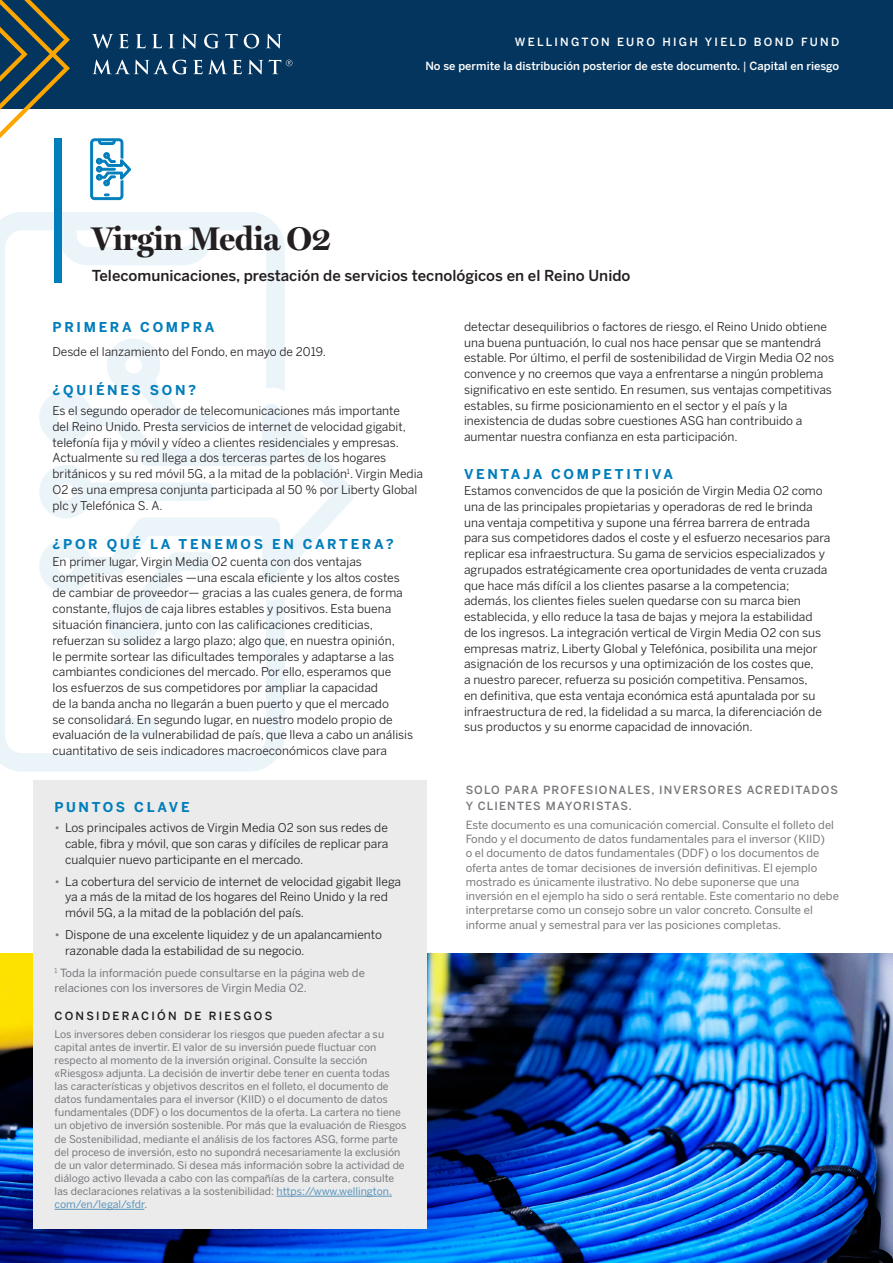
<style>
.page{position:relative;width:893px;height:1263px;background:#fff}
.page>*{position:absolute;margin:0;border:0;box-sizing:border-box;transform-origin:0 0}
.Headline_1_-_Black{font:700 33px "Miller Display";color:#231f20}
.Body_Copy_Large_-_Black{font:500 15px "Benton Sans";color:#231f20}
.Body_Copy_-_Black{font:700 13.5px "Benton Sans";letter-spacing:.2em;color:#007dbb}
.Subhead_1_-_Blue{font:700 13.5px "Benton Sans";letter-spacing:.2em;color:#007dbb}
.Body_Copy_-_Black-2{font:12px/15.8px "Benton Sans";color:#231f20}
.Legal_-_Gray{font:11.25px/14.2px "Benton Sans";color:#76787b}
.Body_Copy_-_White{font:500 11.25px "Benton Sans";color:#fff}
.Legal_-_Gray-2{font:500 11.25px/16.5px "Benton Sans";letter-spacing:.1em;color:#76787b}
.Subhead_2_-_White{font:500 11.25px "Benton Sans";letter-spacing:.2em;color:#fff}
.Subhead_2_-_Black{font:500 11.25px "Benton Sans";letter-spacing:.2em;color:#231f20}
.Legal_-_Gray-3{font:10.5px/13px "Benton Sans";color:#76787b}
.s1{font-weight:400}
.s2{color:#837774}
.s3{color:#5994bb}
</style>
<div class="page">
<svg style="left:91px;top:139px;width:40px;height:61px"></svg>
<svg style="left:0;top:212px;width:284px;height:559px"></svg>
<svg style="left:107px;top:339px;width:108px;height:49px"></svg>
<svg style="left:36px;top:388px;width:318px;height:208px"></svg>
<svg style="left:104px;top:552px;width:111px;height:96px"></svg>
<div style="left:0;top:0;width:893px;height:108px;background:#03355e"></div>
<svg style="left:92px;top:34px;width:190px;height:14px"></svg>
<svg style="left:93px;top:60px;width:199px;height:14px"></svg>
<svg style="left:0;top:0;width:70px;height:138px"></svg>
<img style="left:0;top:953px;width:893px;height:310px">
<div style="left:54px;top:139px;width:8px;height:144px;background:#007dbb"></div>
<div style="left:34px;top:780px;width:393px;height:449px;background:#ebebec"></div>
<hr style="left:276px;top:1196px;width:116px;height:1px;background:#5994bb">
<hr style="left:55px;top:1209px;width:89px;height:1px;background:#5994bb">
<p class="Subhead_2_-_White" style="left:515px;top:34px;width:326px">WELLINGTON EURO HIGH YIELD BOND FUND</p>
<p class="Body_Copy_-_White" style="left:425px;top:58px;width:415px">No se permite la distribución posterior de este documento. <span class="s1">|</span> Capital en riesgo</p>
<p class="Headline_1_-_Black" style="left:92px;top:211px;width:240px">Virgin Media O2</p>
<p class="Body_Copy_Large_-_Black" style="left:92px;top:265px;width:540px">Telecomunicaciones, prestación de servicios tecnológicos en el Reino Unido</p>
<p class="Subhead_1_-_Blue" style="left:53px;top:317px;width:163px">PRIMERA COMPRA</p>
<p class="Body_Copy_-_Black-2" style="left:53px;top:343px;width:275px">Desde el lanzamiento del Fondo, en mayo de 2019.</p>
<p class="Subhead_1_-_Blue" style="left:53px;top:380px;width:145px">¿QUIÉNES SON?</p>
<p class="Body_Copy_-_Black-2" style="left:53px;top:402px;width:372px">Es el segundo operador de telecomunicaciones más importante<br>del Reino Unido. Presta servicios de internet de velocidad gigabit, telefonía fija y móvil y vídeo a clientes residenciales y empresas.<br>Actualmente su red llega a dos terceras partes de los hogares británicos y su red móvil 5G, a la mitad de la población<sup>1</sup>. Virgin Media O2 es una empresa conjunta participada al 50 % por Liberty Global plc y Telefónica S. A.</p>
<p class="Body_Copy_-_Black" style="left:53px;top:534px;width:343px">¿POR QUÉ LA TENEMOS EN CARTERA?</p>
<p class="Body_Copy_-_Black-2" style="left:53px;top:553px;width:362px">En primer lugar, Virgin Media O2 cuenta con dos ventajas competitivas esenciales —una escala eficiente y los altos costes de cambiar de proveedor— gracias a las cuales genera, de forma constante, flujos de caja libres estables y positivos. Esta buena situación financiera, junto con las calificaciones crediticias, refuerzan su solidez a largo plazo; algo que, en nuestra opinión,<br>le permite sortear las dificultades temporales y adaptarse a las cambiantes condiciones del mercado. Por ello, esperamos que<br>los esfuerzos de sus competidores por ampliar la capacidad<br>de la banda ancha no llegarán a buen puerto y que el mercado<br>se consolidará. En segundo lugar, en nuestro modelo propio de evaluación de la vulnerabilidad de país, que lleva a cabo un análisis cuantitativo de seis indicadores macroeconómicos clave para</p>
<p class="Subhead_1_-_Blue" style="left:55px;top:797px;width:137px">PUNTOS CLAVE</p>
<p class="Body_Copy_-_Black-2" style="left:65px;top:819px;width:325px;text-align:justify;text-indent:-10px"><span class="s2">•</span> Los principales activos de Virgin Media O2 son sus redes de cable, fibra y móvil, que son caras y difíciles de replicar para cualquier nuevo participante en el mercado.</p>
<p class="Body_Copy_-_Black-2" style="left:65px;top:873px;width:337px;text-indent:-10px"><span class="s2">•</span> La cobertura del servicio de internet de velocidad gigabit llega ya a más de la mitad de los hogares del Reino Unido y la red móvil 5G, a la mitad de la población del país.</p>
<p class="Body_Copy_-_Black-2" style="left:65px;top:926px;width:319px;text-indent:-10px"><span class="s2">•</span> Dispone de una excelente liquidez y de un apalancamiento razonable dada la estabilidad de su negocio.</p>
<p class="Legal_-_Gray" style="left:55px;top:965px;width:312px;line-height:15px"><sup>1</sup> Toda la información puede consultarse en la página web de relaciones con los inversores de Virgin Media O2.</p>
<p class="Subhead_2_-_Black" style="left:55px;top:1008px;width:219px">CONSIDERACIÓN DE RIESGOS</p>
<p class="Legal_-_Gray-3" style="left:55px;top:1027px;width:354px">Los inversores deben considerar los riesgos que pueden afectar a su capital antes de invertir. El valor de su inversión puede fluctuar con respecto al momento de la inversión original. Consulte la sección «Riesgos» adjunta. La decisión de invertir debe tener en cuenta todas<br>las características y objetivos descritos en el folleto, el documento de datos fundamentales para el inversor (KIID) o el documento de datos fundamentales (DDF) o los documentos de la oferta. La cartera no tiene un objetivo de inversión sostenible. Por más que la evaluación de Riesgos de Sostenibilidad, mediante el análisis de los factores ASG, forme parte del proceso de inversión, esto no supondrá necesariamente la exclusión de un valor determinado. Si desea más información sobre la actividad de diálogo activo llevada a cabo con las compañías de la cartera, consulte las declaraciones relativas a la sostenibilidad: <span class="s3">https://www.wellington. com/en/legal/sfdr</span>.</p>
<p class="Body_Copy_-_Black-2" style="left:464px;top:318px;width:371px">detectar desequilibrios o factores de riesgo, el Reino Unido obtiene una buena puntuación, lo cual nos hace pensar que se mantendrá estable. Por último, el perfil de sostenibilidad de Virgin Media O2 nos convence y no creemos que vaya a enfrentarse a ningún problema significativo en este sentido. En resumen, sus ventajas competitivas estables, su firme posicionamiento en el sector y el país y la inexistencia de dudas sobre cuestiones ASG han contribuido a aumentar nuestra confianza en esta participación.</p>
<p class="Body_Copy_-_Black" style="left:464px;top:464px;width:210px">VENTAJA COMPETITIVA</p>
<p class="Body_Copy_-_Black-2" style="left:464px;top:482px;width:368px">Estamos convencidos de que la posición de Virgin Media O2 como una de las principales propietarias y operadoras de red le brinda una ventaja competitiva y supone una férrea barrera de entrada para sus competidores dados el coste y el esfuerzo necesarios para replicar esa infraestructura. Su gama de servicios especializados y agrupados estratégicamente crea oportunidades de venta cruzada que hace más difícil a los clientes pasarse a la competencia; además, los clientes fieles suelen quedarse con su marca bien establecida, y ello reduce la tasa de bajas y mejora la estabilidad<br>de los ingresos. La integración vertical de Virgin Media O2 con sus empresas matriz, Liberty Global y Telefónica, posibilita una mejor asignación de los recursos y una optimización de los costes que,<br>a nuestro parecer, refuerza su posición competitiva. Pensamos,<br>en definitiva, que esta ventaja económica está apuntalada por su infraestructura de red, la fidelidad a su marca, la diferenciación de sus productos y su enorme capacidad de innovación.</p>
<p class="Legal_-_Gray-2" style="left:466px;top:781px;width:374px">SOLO PARA PROFESIONALES, INVERSORES ACREDITADOS<br>Y CLIENTES MAYORISTAS.</p>
<p class="Legal_-_Gray" style="left:466px;top:817px;width:375px">Este documento es una comunicación comercial. Consulte el folleto del Fondo y el documento de datos fundamentales para el inversor (KIID)<br>o el documento de datos fundamentales (DDF) o los documentos de oferta antes de tomar decisiones de inversión definitivas. El ejemplo mostrado es únicamente ilustrativo. No debe suponerse que una inversión en el ejemplo ha sido o será rentable. Este comentario no debe interpretarse como un consejo sobre un valor concreto. Consulte el informe anual y semestral para ver las posiciones completas.</p>
</div>
